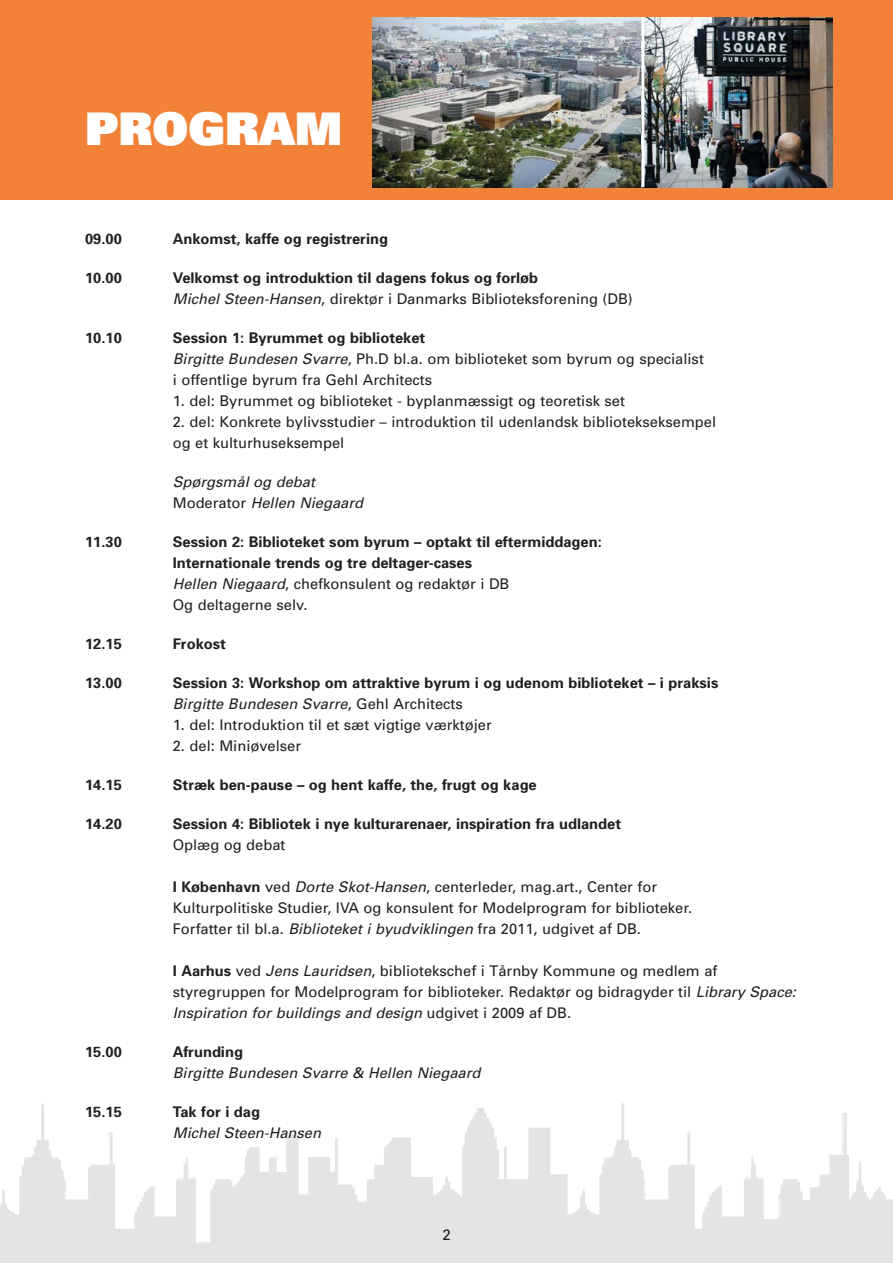
<style>
.page{position:relative;width:893px;height:1263px;background:#fff}
.page>*{position:absolute;margin:0;border:0;box-sizing:border-box;transform-origin:0 0}
.t1{font:900 45px "Univers";color:#fff}
.t2{font:15px "Univers";color:#231f20}
.t3{font:14.7px/21px "Univers";color:#231f20}
.t4{font:700 14.7px/21px "Univers";color:#231f20}
.t5{font:italic 14.7px/21px "Univers";color:#231f20}
.s1{font-weight:400;font-style:italic}
.s2{font-weight:400}
.s3{font-weight:700}
.s4{font-style:italic}
.s5{font-style:normal}
</style>
<div class="page">
<div style="left:0;top:0;width:892px;height:200px;background:#f18237"></div>
<img style="left:0;top:1103px;width:892px;height:160px">
<img style="left:372px;top:17px;width:269px;height:170px">
<img style="left:644px;top:17px;width:188px;height:170px">
<hr style="left:641px;top:17px;width:3px;height:170px;background:#fff">
<h1 class="t1" style="left:85px;top:113px;width:259px">PROGRAM</h1>
<p class="t4" style="left:85px;top:230px;width:38px">09.00</p>
<p class="t4" style="left:173px;top:230px;width:217px">Ankomst, kaffe og registrering</p>
<p class="t4" style="left:85px;top:269px;width:38px">10.00</p>
<p class="t4" style="left:173px;top:269px;width:461px">Velkomst og introduktion til dagens fokus og forløb<br><span class="s1">Michel Steen-Hansen</span><span class="s2">, direktør i Danmarks Biblioteksforening (DB)</span></p>
<p class="t4" style="left:85px;top:329px;width:38px">10.10</p>
<p class="t3" style="left:173px;top:329px;width:532px"><span class="s3">Session 1: Byrummet og biblioteket<br></span><span class="s4">Birgitte Bundesen Svarre</span>, Ph.D bl.a. om biblioteket som byrum og specialist i offentlige byrum fra Gehl Architects</p>
<p class="t3" style="left:173px;top:392px;width:453px">1. del: Byrummet og biblioteket - byplanmæssigt og teoretisk set</p>
<p class="t3" style="left:173px;top:413px;width:545px">2. del: Konkrete bylivsstudier – introduktion til udenlandsk bibliotekseksempel og et kulturhuseksempel</p>
<p class="t5" style="left:173px;top:473px;width:192px">Spørgsmål og debat<br><span class="s5">Moderator</span> Hellen Niegaard</p>
<p class="t4" style="left:85px;top:533px;width:38px">11.30</p>
<p class="t4" style="left:173px;top:533px;width:430px">Session 2: Biblioteket som byrum – optakt til eftermiddagen:<br>Internationale trends og tre deltager-cases<br><span class="s1">Hellen Niegaard</span><span class="s2">, chefkonsulent og redaktør i DB<br>Og deltagerne selv.</span></p>
<p class="t4" style="left:85px;top:635px;width:38px">12.15</p>
<p class="t4" style="left:173px;top:635px;width:55px">Frokost</p>
<p class="t4" style="left:85px;top:674px;width:38px">13.00</p>
<p class="t4" style="left:173px;top:674px;width:547px">Session 3: Workshop om attraktive byrum i og udenom biblioteket – i praksis<br><span class="s1">Birgitte Bundesen Svarre</span><span class="s2">, Gehl Architects</span></p>
<p class="t3" style="left:173px;top:716px;width:320px">1. del: Introduktion til et sæt vigtige værktøjer</p>
<p class="t3" style="left:173px;top:737px;width:130px">2. del: Miniøvelser</p>
<p class="t4" style="left:85px;top:776px;width:38px">14.15</p>
<p class="t4" style="left:173px;top:776px;width:365px">Stræk ben-pause – og hent kaffe, the, frugt og kage</p>
<p class="t4" style="left:85px;top:815px;width:38px">14.20</p>
<p class="t4" style="left:173px;top:815px;width:450px">Session 4: Bibliotek i nye kulturarenaer, inspiration fra udlandet</p>
<p class="t3" style="left:173px;top:836px;width:114px">Oplæg og debat</p>
<p class="t3" style="left:173px;top:878px;width:521px"><span class="s3">I København</span> ved <span class="s4">Dorte Skot-Hansen</span>, centerleder, mag.art., Center for<br>Kulturpolitiske Studier, IVA og konsulent for Modelprogram for biblioteker.<br>Forfatter til bl.a. <span class="s4">Biblioteket i byudviklingen</span> fra 2011, udgivet af DB.</p>
<p class="t3" style="left:173px;top:962px;width:624px"><span class="s3">I Aarhus</span> ved <span class="s4">Jens Lauridsen</span>, bibliotekschef i Tårnby Kommune og medlem af styregruppen for Modelprogram for biblioteker. Redaktør og bidragyder til <span class="s4">Library Space:<br>Inspiration for buildings and design</span> udgivet i 2009 af DB.</p>
<p class="t4" style="left:85px;top:1043px;width:38px">15.00</p>
<p class="t4" style="left:173px;top:1043px;width:72px">Afrunding</p>
<p class="t5" style="left:173px;top:1064px;width:309px">Birgitte Bundesen Svarre &amp; Hellen Niegaard</p>
<p class="t4" style="left:85px;top:1103px;width:38px">15.15</p>
<p class="t4" style="left:173px;top:1103px;width:89px">Tak for i dag</p>
<p class="t5" style="left:173px;top:1124px;width:150px">Michel Steen-Hansen</p>
<p class="t2" style="left:442px;top:1229px;width:10px">2</p>
</div>
